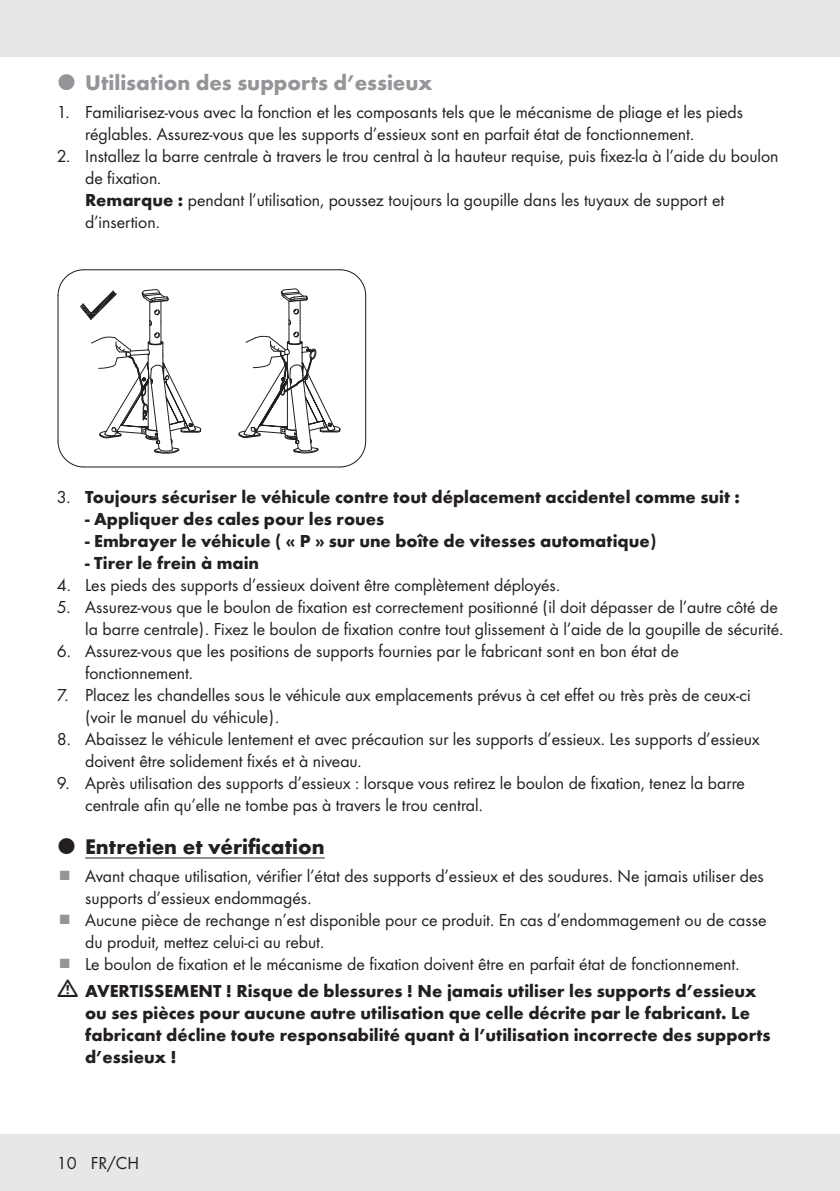
<style>
.page{position:relative;width:840px;height:1191px;background:#fff}
.page>*{position:absolute;margin:0;border:0;box-sizing:border-box;transform-origin:0 0}
.t1{font:700 22px "Futura";color:#939598}
.t2{font:700 22px "Futura";color:#231f20}
.t3{font:18px/22px "Futura Boo";color:#231f20}
.t4{font:700 18px/22px "Futura";color:#231f20}
.s1{font-family:"Futura";font-weight:700}
.s2{font-family:"Futura Boo";font-weight:400}
</style>
<div class="page">
<hr style="left:839px;top:1134px;width:1px;height:57px;background:#e6e7e9">
<div style="left:0;top:1134px;width:839px;height:57px;background:#e6e7e9"></div>
<hr style="left:839px;top:0;width:1px;height:57px;background:#e6e7e9">
<div style="left:0;top:0;width:839px;height:57px;background:#e6e7e9"></div>
<hr style="left:85px;top:857px;width:239px;height:1px;background:#231f20">
<svg style="left:238px;top:269px;width:128px;height:199px"></svg>
<hr style="left:84px;top:466px;width:255px;height:1px;background:#1b1c1b">
<svg style="left:57px;top:269px;width:144px;height:199px"></svg>
<hr style="left:84px;top:269px;width:255px;height:1px;background:#1b1c1b">
<p class="t1" style="left:85px;top:66px;width:349px">Utilisation des supports d’essieux</p>
<p class="t3" style="left:85px;top:100px;width:659px;text-indent:-28px">1. Familiarisez-vous avec la fonction et les composants tels que le mécanisme de pliage et les pieds réglables. Assurez-vous que les supports d’essieux sont en parfait état de fonctionnement.</p>
<p class="t3" style="left:85px;top:144px;width:694px;text-indent:-28px">2. Installez la barre centrale à travers le trou central à la hauteur requise, puis fixez-la à l’aide du boulon de fixation.<br><span class="s1">Remarque :</span> pendant l’utilisation, poussez toujours la goupille dans les tuyaux de support et d’insertion.</p>
<p class="t4" style="left:57px;top:484px;width:684px"><span class="s2">3.</span> Toujours sécuriser le véhicule contre tout déplacement accidentel comme suit :</p>
<p class="t4" style="left:85px;top:506px;width:300px">- Appliquer des cales pour les roues</p>
<p class="t4" style="left:85px;top:528px;width:572px">- Embrayer le véhicule ( « P » sur une boîte de vitesses automatique)</p>
<p class="t4" style="left:85px;top:550px;width:175px">- Tirer le frein à main</p>
<p class="t3" style="left:57px;top:573px;width:504px">4. Les pieds des supports d’essieux doivent être complètement déployés.</p>
<p class="t3" style="left:57px;top:595px;width:727px;text-align:right">5. Assurez-vous que le boulon de fixation est correctement positionné (il doit dépasser de l’autre côté de la barre centrale). Fixez le boulon de fixation contre tout glissement à l’aide de la goupille de sécurité.</p>
<p class="t3" style="left:85px;top:639px;width:595px;text-indent:-28px">6. Assurez-vous que les positions de supports fournies par le fabricant sont en bon état de fonctionnement.</p>
<p class="t3" style="left:85px;top:683px;width:666px;text-indent:-28px">7. Placez les chandelles sous le véhicule aux emplacements prévus à cet effet ou très près de ceux-ci (voir le manuel du véhicule).</p>
<p class="t3" style="left:85px;top:727px;width:675px;text-indent:-28px">8. Abaissez le véhicule lentement et avec précaution sur les supports d’essieux. Les supports d’essieux doivent être solidement fixés et à niveau.</p>
<p class="t3" style="left:85px;top:771px;width:661px;text-indent:-28px">9. Après utilisation des supports d’essieux : lorsque vous retirez le boulon de fixation, tenez la barre centrale afin qu’elle ne tombe pas à travers le trou central.</p>
<p class="t2" style="left:85px;top:830px;width:241px">Entretien et vérification</p>
<p class="t3" style="left:85px;top:863px;width:680px">Avant chaque utilisation, vérifier l’état des supports d’essieux et des soudures. Ne jamais utiliser des supports d’essieux endommagés.</p>
<p class="t3" style="left:85px;top:907px;width:682px">Aucune pièce de rechange n’est disponible pour ce produit. En cas d’endommagement ou de casse du produit, mettez celui-ci au rebut.</p>
<p class="t3" style="left:85px;top:951px;width:655px">Le boulon de fixation et le mécanisme de fixation doivent être en parfait état de fonctionnement.</p>
<p class="t4" style="left:85px;top:979px;width:686px">AVERTISSEMENT ! Risque de blessures ! Ne jamais utiliser les supports d’essieux ou ses pièces pour aucune autre utilisation que celle décrite par le fabricant. Le fabricant décline toute responsabilité quant à l’utilisation incorrecte des supports d’essieux !</p>
<p class="t3" style="left:57px;top:1151px;width:84px">10 FR/CH</p>
</div>
